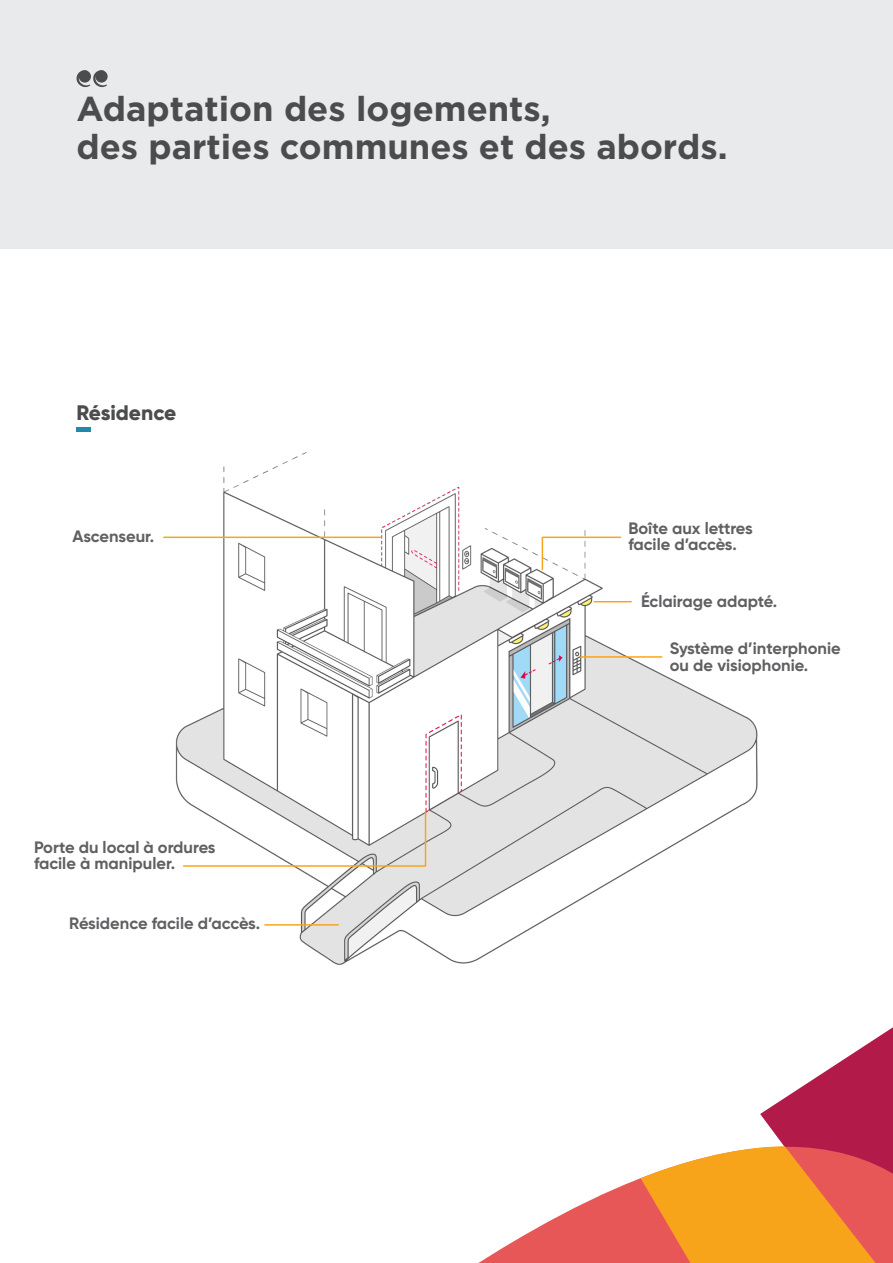
<style>
.page{position:relative;width:893px;height:1263px;background:#fff}
.page>*{position:absolute;margin:0;border:0;box-sizing:border-box;transform-origin:0 0}
.Titre_Parties{font:700 34.5px/37.5px "Gotham";color:#4b4c4d}
.Texte_labeur{font:800 21px "Gilroy";color:#4b4c4d}
.Texte_labeur-2{font:700 16.5px/16.5px "Gilroy";color:#606063}
</style>
<div class="page">
<img style="left:163px;top:452px;width:595px;height:513px">
<div style="left:0;top:0;width:893px;height:249px;background:#e9eaeb"></div>
<hr style="left:77px;top:427px;width:14px;height:4px;background:#2289aa">
<svg style="left:541px;top:536px;width:81px;height:35px"></svg>
<hr style="left:265px;top:924px;width:73px;height:2px;background:#f9a51b">
<svg style="left:182px;top:811px;width:245px;height:56px"></svg>
<hr style="left:580px;top:656px;width:82px;height:2px;background:#f9a51b">
<hr style="left:164px;top:537px;width:217px;height:1px;background:#f9a51b">
<hr style="left:594px;top:601px;width:37px;height:1px;background:#f9a51b">
<svg style="left:478px;top:1178px;width:163px;height:85px;fill:#e85757"></svg>
<svg style="left:641px;top:1027px;width:252px;height:236px"></svg>
<p class="Titre_Parties" style="left:77px;top:89px;width:652px">Adaptation des logements,<br>des parties communes et des abords.</p>
<p class="Texte_labeur" style="left:77px;top:399px;width:101px">Résidence</p>
<p class="Texte_labeur-2" style="left:72px;top:528px;width:83px">Ascenseur.</p>
<p class="Texte_labeur-2" style="left:34px;top:839px;width:183px">Porte du local à ordures</p>
<p class="Texte_labeur-2" style="left:34px;top:855px;width:143px">facile à manipuler.</p>
<p class="Texte_labeur-2" style="left:69px;top:915px;width:192px">Résidence facile d’accès.</p>
<p class="Texte_labeur-2" style="left:628px;top:520px;width:126px">Boîte aux lettres facile d’accès.</p>
<p class="Texte_labeur-2" style="left:641px;top:592px;width:138px">Éclairage adapté.</p>
<p class="Texte_labeur-2" style="left:670px;top:640px;width:172px">Système d’interphonie</p>
<p class="Texte_labeur-2" style="left:670px;top:656px;width:140px">ou de visiophonie.</p>
</div>
